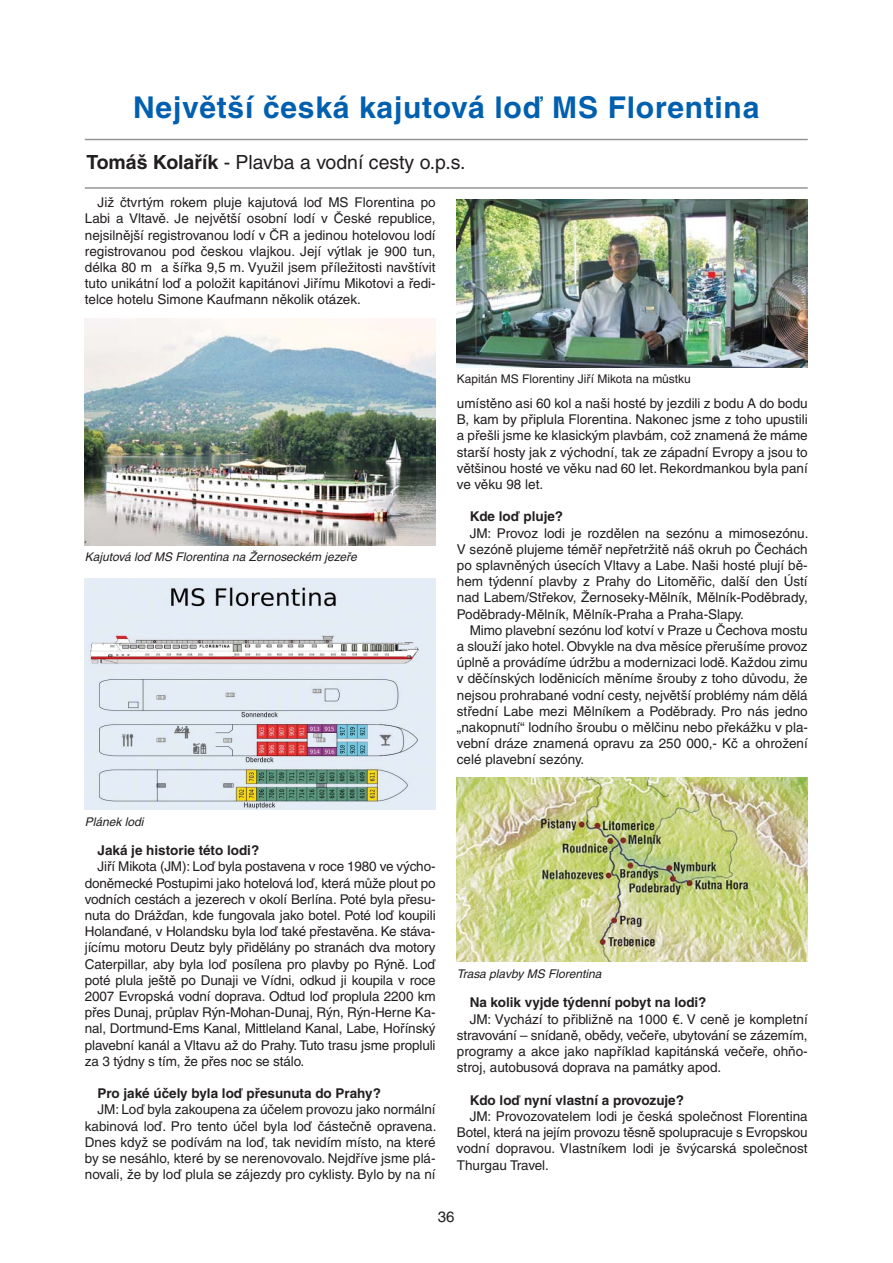
<style>
.page{position:relative;width:893px;height:1263px;background:#fff}
.page>*{position:absolute;margin:0;border:0;box-sizing:border-box;transform-origin:0 0}
.t1{font:700 30px "Helvetica CE";letter-spacing:.025em;color:#0060af}
.t2{font:19.5px "Helvetica CE";color:#231f20}
.t3{font:15px "Helvetica CE";color:#231f20}
.t4{font:13.5px/16.2px "Helvetica CE";color:#231f20;text-align:justify}
.t5{font:700 13.5px "Helvetica CE";color:#231f20}
.t6{font:italic 12px "Helvetica CE";color:#231f20}
.t7{font:12px "Helvetica CE";color:#231f20}
.s1{font-weight:700}
</style>
<div class="page">
<hr style="left:85px;top:139px;width:723px;height:1px;background:#939598">
<hr style="left:85px;top:187px;width:723px;height:2px;background:#939598">
<img style="left:85px;top:319px;width:351px;height:226px">
<img style="left:85px;top:579px;width:351px;height:231px">
<img style="left:457px;top:199px;width:351px;height:168px">
<img style="left:457px;top:777px;width:351px;height:185px">
<h1 class="t1" style="left:133px;top:97px;width:628px">Největší česká kajutová loď MS Florentina</h1>
<h2 class="t2" style="left:86px;top:155px;width:381px"><span class="s1">Tomáš Kolařík</span> - Plavba a vodní cesty o.p.s.</h2>
<p class="t4" style="left:85px;top:196px;width:352px;text-indent:13px">Již čtvrtým rokem pluje kajutová loď MS Florentina po Labi a Vltavě. Je největší osobní lodí v České republice, nejsilnější registrovanou lodí v ČR a jedinou hotelovou lodí registrovanou pod českou vlajkou. Její výtlak je 900 tun, délka 80 m a šířka 9,5 m. Využil jsem příležitosti navštívit tuto unikátní loď a položit kapitánovi Jiřímu Mikotovi a ředi&shy;telce hotelu Simone Kaufmann několik otázek.</p>
<p class="t6" style="left:85px;top:553px;width:274px">Kajutová loď MS Florentina na Žernoseckém jezeře</p>
<p class="t6" style="left:85px;top:817px;width:60px">Plánek lodi</p>
<p class="t5" style="left:98px;top:845px;width:163px">Jaká je historie této lodi?</p>
<p class="t4" style="left:85px;top:860px;width:352px;text-indent:13px">Jiří Mikota (JM): Loď byla postavena v roce 1980 ve výcho&shy;doněmecké Postupimi jako hotelová loď, která může plout po vodních cestách a jezerech v okolí Berlína. Poté byla přesu&shy;nuta do Drážďan, kde fungovala jako botel. Poté loď koupili Holanďané, v Holandsku byla loď také přestavěna. Ke stáva&shy;jícímu motoru Deutz byly přidělány po stranách dva motory Caterpillar, aby byla loď posílena pro plavby po Rýně. Loď poté plula ještě po Dunaji ve Vídni, odkud ji koupila v roce 2007 Evropská vodní doprava. Odtud loď proplula 2200 km přes Dunaj, průplav Rýn-Mohan-Dunaj, Rýn, Rýn-Herne Ka&shy;nal, Dortmund-Ems Kanal, Mittleland Kanal, Labe, Hořínský plavební kanál a Vltavu až do Prahy. Tuto trasu jsme propluli za 3 týdny s tím, že přes noc se stálo.</p>
<p class="t5" style="left:98px;top:1088px;width:285px">Pro jaké účely byla loď přesunuta do Prahy?</p>
<p class="t4" style="left:85px;top:1103px;width:353px;text-indent:13px">JM: Loď byla zakoupena za účelem provozu jako normální kabinová loď. Pro tento účel byla loď částečně opravena.<br>Dnes když se podívám na loď, tak nevidím místo, na které by se nesáhlo, které by se nerenovovalo. Nejdříve jsme plá&shy;novali, že by loď plula se zájezdy pro cyklisty. Bylo by na ní</p>
<p class="t7" style="left:457px;top:375px;width:236px">Kapitán MS Florentiny Jiří Mikota na můstku</p>
<p class="t4" style="left:457px;top:396px;width:352px">umístěno asi 60 kol a naši hosté by jezdili z bodu A do bodu B, kam by připlula Florentina. Nakonec jsme z toho upustili a přešli jsme ke klasickým plavbám, což znamená že máme starší hosty jak z východní, tak ze západní Evropy a jsou to většinou hosté ve věku nad 60 let. Rekordmankou byla paní ve věku 98 let.</p>
<p class="t5" style="left:470px;top:512px;width:95px">Kde loď pluje?</p>
<p class="t4" style="left:457px;top:526px;width:353px;text-indent:13px">JM: Provoz lodi je rozdělen na sezónu a mimosezónu.<br>V sezóně plujeme téměř nepřetržitě náš okruh po Čechách po splavněných úsecích Vltavy a Labe. Naši hosté plují bě&shy;hem týdenní plavby z Prahy do Litoměřic, další den Ústí nad Labem/Střekov, Žernoseky-Mělník, Mělník-Poděbrady, Poděbrady-Mělník, Mělník-Praha a Praha-Slapy.</p>
<p class="t4" style="left:457px;top:623px;width:353px;text-indent:13px">Mimo plavební sezónu loď kotví v Praze u Čechova mostu a slouží jako hotel. Obvykle na dva měsíce přerušíme provoz úplně a provádíme údržbu a modernizaci lodě. Každou zimu v děčínských loděnicích měníme šrouby z toho důvodu, že nejsou prohrabané vodní cesty, největší problémy nám dělá střední Labe mezi Mělníkem a Poděbrady. Pro nás jedno „nakopnutí“ lodního šroubu o mělčinu nebo překážku v pla&shy;vební dráze znamená opravu za 250 000,- Kč a ohrožení celé plavební sezóny.</p>
<p class="t6" style="left:457px;top:969px;width:146px">Trasa plavby MS Florentina</p>
<p class="t5" style="left:470px;top:998px;width:238px">Na kolik vyjde týdenní pobyt na lodi?</p>
<p class="t4" style="left:457px;top:1012px;width:352px;text-indent:13px">JM: Vychází to přibližně na 1000 €. V ceně je kompletní stravování – snídaně, obědy, večeře, ubytování se zázemím, programy a akce jako například kapitánská večeře, ohňo&shy;stroj, autobusová doprava na památky apod.</p>
<p class="t5" style="left:470px;top:1095px;width:216px">Kdo loď nyní vlastní a provozuje?</p>
<p class="t4" style="left:457px;top:1109px;width:352px;text-indent:13px">JM: Provozovatelem lodi je česká společnost Florentina Botel, která na jejím provozu těsně spolupracuje s Evropskou vodní dopravou. Vlastníkem lodi je švýcarská společnost Thurgau Travel.</p>
<p class="t3" style="left:438px;top:1211px;width:18px">36</p>
</div>
